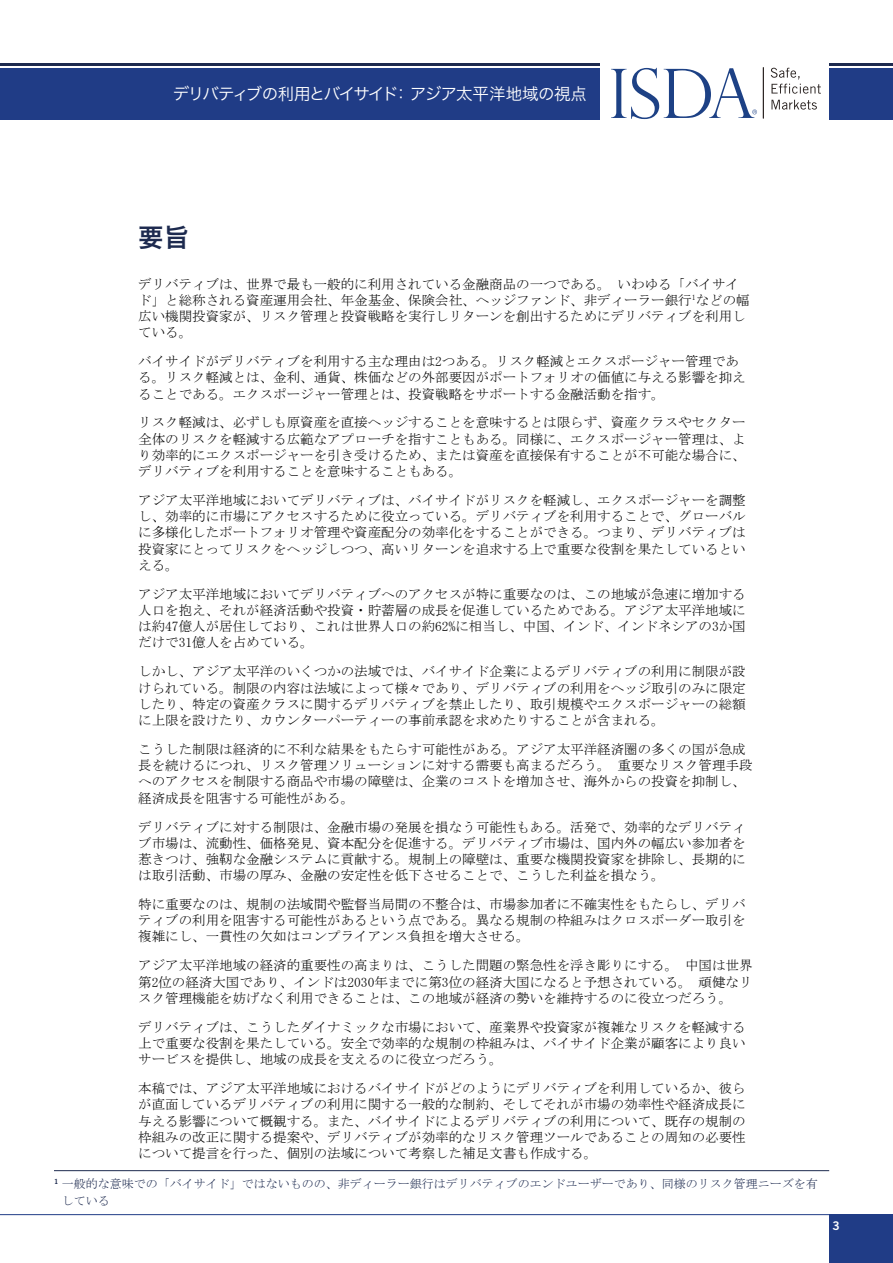
<style>
.page{position:relative;width:893px;height:1263px;background:#fff}
.page>*{position:absolute;margin:0;border:0;box-sizing:border-box;transform-origin:0 0}
.t1{font:25.5px "Hiragino Sans GB W6";color:#1d2a4f}
.t2{font:16.5px "Hiragino Sans W3";letter-spacing:-.055em;color:#fff}
.t3{font:13.5px/16.2px "MS Mincho";color:#000;text-align:justify}
.t4{font:12px/16.5px "MS Mincho";color:#1d2a4f}
.t5{font:12px "Trade Gothic LT Std Bd 2";color:#fff}
</style>
<div class="page">
<div style="left:0;top:68px;width:600px;height:51px;background:#203c86"></div>
<div style="left:829px;top:68px;width:64px;height:51px;background:#203c86"></div>
<hr style="left:0;top:64px;width:600px;height:2px;background:#1d2a4f">
<hr style="left:829px;top:64px;width:64px;height:2px;background:#1d2a4f">
<div style="left:829px;top:1214px;width:64px;height:49px;background:#203c86"></div>
<svg style="left:771px;top:68px;width:50px;height:26px"></svg>
<svg style="left:771px;top:100px;width:46px;height:10px"></svg>
<hr style="left:763px;top:67px;width:1px;height:51px;background:#2b2422">
<svg style="left:611px;top:68px;width:146px;height:51px"></svg>
<hr style="left:0;top:1214px;width:829px;height:1px;background:#203c86">
<hr style="left:54px;top:1170px;width:775px;height:1px;background:#1d2a4f">
<p class="t2" style="left:173px;top:79px;width:416px">デリバティブの利用とバイサイド： アジア太平洋地域の視点</p>
<h1 class="t1" style="left:138px;top:220px;width:52px">要旨</h1>
<p class="t3" style="left:138px;top:276px;width:613px;text-align:left">デリバティブは、世界で最も一般的に利用されている金融商品の一つである。 いわゆる「バイサイド」と総称される資産運用会社、年金基金、保険会社、ヘッジファンド、非ディーラー銀行<sup>1</sup>などの幅広い機関投資家が、リスク管理と投資戦略を実行しリターンを創出するためにデリバティブを利用している。</p>
<p class="t3" style="left:138px;top:353px;width:609px;text-align:left">バイサイドがデリバティブを利用する主な理由は2つある。リスク軽減とエクスポージャー管理である。リスク軽減とは、金利、通貨、株価などの外部要因がポートフォリオの価値に与える影響を抑えることである。エクスポージャー管理とは、投資戦略をサポートする金融活動を指す。</p>
<p class="t3" style="left:138px;top:414px;width:609px">リスク軽減は、必ずしも原資産を直接ヘッジすることを意味するとは限らず、資産クラスやセクター全体のリスクを軽減する広範なアプローチを指すこともある。同様に、エクスポージャー管理は、より効率的にエクスポージャーを引き受けるため、または資産を直接保有することが不可能な場合に、デリバティブを利用することを意味することもある。</p>
<p class="t3" style="left:138px;top:492px;width:609px">アジア太平洋地域においてデリバティブは、バイサイドがリスクを軽減し、エクスポージャーを調整し、効率的に市場にアクセスするために役立っている。デリバティブを利用することで、グローバルに多様化したポートフォリオ管理や資産配分の効率化をすることができる。つまり、デリバティブは投資家にとってリスクをヘッジしつつ、高いリターンを追求する上で重要な役割を果たしているといえる。</p>
<p class="t3" style="left:138px;top:586px;width:609px">アジア太平洋地域においてデリバティブへのアクセスが特に重要なのは、この地域が急速に増加する人口を抱え、それが経済活動や投資・貯蓄層の成長を促進しているためである。アジア太平洋地域には約47億人が居住しており、これは世界人口の約62%に相当し、中国、インド、インドネシアの3か国だけで31億人を占めている。</p>
<p class="t3" style="left:138px;top:663px;width:609px">しかし、アジア太平洋のいくつかの法域では、バイサイド企業によるデリバティブの利用に制限が設けられている。制限の内容は法域によって様々であり、デリバティブの利用をヘッジ取引のみに限定したり、特定の資産クラスに関するデリバティブを禁止したり、取引規模やエクスポージャーの総額に上限を設けたり、カウンターパーティーの事前承認を求めたりすることが含まれる。</p>
<p class="t3" style="left:138px;top:741px;width:616px;text-align:left">こうした制限は経済的に不利な結果をもたらす可能性がある。アジア太平洋経済圏の多くの国が急成長を続けるにつれ、リスク管理ソリューションに対する需要も高まるだろう。 重要なリスク管理手段へのアクセスを制限する商品や市場の障壁は、企業のコストを増加させ、海外からの投資を抑制し、経済成長を阻害する可能性がある。</p>
<p class="t3" style="left:138px;top:818px;width:609px">デリバティブに対する制限は、金融市場の発展を損なう可能性もある。活発で、効率的なデリバティブ市場は、流動性、価格発見、資本配分を促進する。デリバティブ市場は、国内外の幅広い参加者を惹きつけ、強靭な金融システムに貢献する。規制上の障壁は、重要な機関投資家を排除し、長期的には取引活動、市場の厚み、金融の安定性を低下させることで、こうした利益を損なう。</p>
<p class="t3" style="left:138px;top:896px;width:609px">特に重要なのは、規制の法域間や監督当局間の不整合は、市場参加者に不確実性をもたらし、デリバティブの利用を阻害する可能性があるという点である。異なる規制の枠組みはクロスボーダー取引を複雑にし、一貫性の欠如はコンプライアンス負担を増大させる。</p>
<p class="t3" style="left:138px;top:957px;width:616px">アジア太平洋地域の経済的重要性の高まりは、こうした問題の緊急性を浮き彫りにする。 中国は世界第2位の経済大国であり、インドは2030年までに第3位の経済大国になると予想されている。 頑健なリスク管理機能を妨げなく利用できることは、この地域が経済の勢いを維持するのに役立つだろう。</p>
<p class="t3" style="left:138px;top:1019px;width:609px">デリバティブは、こうしたダイナミックな市場において、産業界や投資家が複雑なリスクを軽減する上で重要な役割を果たしている。安全で効率的な規制の枠組みは、バイサイド企業が顧客により良いサービスを提供し、地域の成長を支えるのに役立つだろう。</p>
<p class="t3" style="left:138px;top:1080px;width:609px">本稿では、アジア太平洋地域におけるバイサイドがどのようにデリバティブを利用しているか、彼らが直面しているデリバティブの利用に関する一般的な制約、そしてそれが市場の効率性や経済成長に与える影響について概観する。また、バイサイドによるデリバティブの利用について、既存の規制の枠組みの改正に関する提案や、デリバティブが効率的なリスク管理ツールであることの周知の必要性について提言を行った、個別の法域について考察した補足文書も作成する。</p>
<p class="t4" style="left:62px;top:1175px;width:757px;text-indent:-8px"><sup>1</sup> 一般的な意味での「バイサイド」ではないものの、非ディーラー銀行はデリバティブのエンドユーザーであり、同様のリスク管理ニーズを有している</p>
<p class="t5" style="left:833px;top:1218px;width:9px">3</p>
</div>
